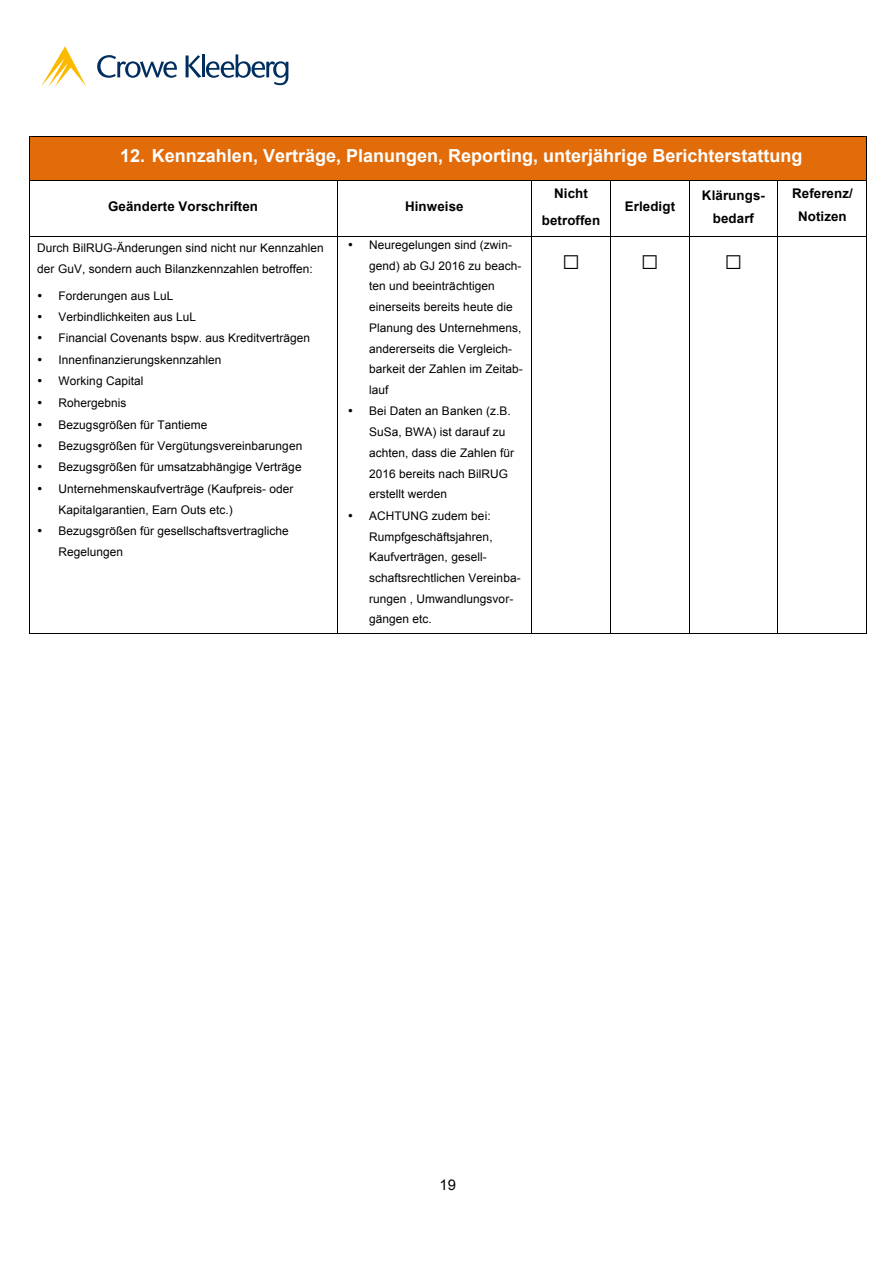
<style>
.page{position:relative;width:893px;height:1263px;background:#fff}
.page>*{position:absolute;margin:0;border:0;box-sizing:border-box;transform-origin:0 0}
.t1{font:29.85px "Arial";color:#000}
.t2{font:700 18px "Arial";color:#fff}
.t3{font:14.7px "Arial";color:#000}
.t4{font:700 13.35px/23.1px "Arial";letter-spacing:.01em;color:#000;text-align:center}
.t5{font:11.85px/20.7px "Arial";letter-spacing:.005em;color:#000}
</style>
<div class="page">
<div style="left:30px;top:137px;width:836px;height:43px;background:#e36c0a"></div>
<hr style="left:29px;top:136px;width:837px;height:1px;background:#000">
<hr style="left:29px;top:137px;width:1px;height:43px;background:#000">
<hr style="left:866px;top:137px;width:1px;height:43px;background:#000">
<hr style="left:29px;top:180px;width:308px;height:1px;background:#000">
<hr style="left:337px;top:180px;width:194px;height:1px;background:#000">
<hr style="left:532px;top:180px;width:78px;height:1px;background:#000">
<hr style="left:611px;top:180px;width:78px;height:1px;background:#000">
<hr style="left:690px;top:180px;width:88px;height:1px;background:#000">
<hr style="left:778px;top:180px;width:88px;height:1px;background:#000">
<hr style="left:29px;top:181px;width:1px;height:55px;background:#000">
<hr style="left:337px;top:181px;width:1px;height:55px;background:#000">
<hr style="left:531px;top:181px;width:1px;height:55px;background:#000">
<hr style="left:610px;top:181px;width:1px;height:55px;background:#000">
<hr style="left:689px;top:181px;width:1px;height:55px;background:#000">
<hr style="left:778px;top:181px;width:1px;height:55px;background:#000">
<hr style="left:866px;top:181px;width:1px;height:55px;background:#000">
<hr style="left:29px;top:236px;width:308px;height:1px;background:#000">
<hr style="left:337px;top:236px;width:194px;height:1px;background:#000">
<hr style="left:532px;top:236px;width:78px;height:1px;background:#000">
<hr style="left:611px;top:236px;width:78px;height:1px;background:#000">
<hr style="left:690px;top:236px;width:88px;height:1px;background:#000">
<hr style="left:778px;top:236px;width:88px;height:1px;background:#000">
<hr style="left:29px;top:237px;width:1px;height:396px;background:#000">
<hr style="left:29px;top:633px;width:308px;height:1px;background:#000">
<hr style="left:337px;top:237px;width:1px;height:396px;background:#000">
<hr style="left:337px;top:633px;width:194px;height:1px;background:#000">
<hr style="left:531px;top:237px;width:1px;height:396px;background:#000">
<hr style="left:532px;top:633px;width:78px;height:1px;background:#000">
<hr style="left:610px;top:237px;width:1px;height:396px;background:#000">
<hr style="left:611px;top:633px;width:78px;height:1px;background:#000">
<hr style="left:689px;top:237px;width:1px;height:396px;background:#000">
<hr style="left:690px;top:633px;width:88px;height:1px;background:#000">
<hr style="left:778px;top:237px;width:1px;height:396px;background:#000">
<hr style="left:778px;top:633px;width:88px;height:1px;background:#000">
<hr style="left:866px;top:237px;width:1px;height:396px;background:#000">
<svg style="left:97px;top:55px;width:80px;height:23px"></svg>
<svg style="left:41px;top:47px;width:45px;height:39px"></svg>
<svg style="left:186px;top:54px;width:102px;height:31px"></svg>
<h2 class="t2" style="left:120px;top:143px;width:684px">12. Kennzahlen, Verträge, Planungen, Reporting, unterjährige Berichterstattung</h2>
<p class="t4" style="left:108px;top:196px;width:151px">Geänderte Vorschriften</p>
<p class="t4" style="left:405px;top:196px;width:60px">Hinweise</p>
<p class="t4" style="left:625px;top:196px;width:52px">Erledigt</p>
<p class="t4" style="left:702px;top:184px;width:64px">Klärungs&shy;bedarf</p>
<p class="t4" style="left:792px;top:182px;width:62px">Referenz/<br>Notizen</p>
<p class="t4" style="left:542px;top:179px;width:60px;line-height:27.8px">Nicht betroffen</p>
<p class="t5" style="left:37px;top:238px;width:288px">Durch BilRUG-Änderungen sind nicht nur Kennzahlen der GuV, sondern auch Bilanzkennzahlen betroffen:</p>
<p class="t5" style="left:37px;top:285px;width:138px">• Forderungen aus LuL</p>
<p class="t5" style="left:37px;top:306px;width:160px">• Verbindlichkeiten aus LuL</p>
<p class="t5" style="left:37px;top:328px;width:274px">• Financial Covenants bspw. aus Kreditverträgen</p>
<p class="t5" style="left:37px;top:349px;width:186px">• Innenfinanzierungskennzahlen</p>
<p class="t5" style="left:37px;top:371px;width:108px">• Working Capital</p>
<p class="t5" style="left:37px;top:392px;width:91px">• Rohergebnis</p>
<p class="t5" style="left:37px;top:414px;width:172px">• Bezugsgrößen für Tantieme</p>
<p class="t5" style="left:37px;top:435px;width:266px">• Bezugsgrößen für Vergütungsvereinbarungen</p>
<p class="t5" style="left:37px;top:457px;width:266px">• Bezugsgrößen für umsatzabhängige Verträge</p>
<p class="t5" style="left:59px;top:478px;width:236px;text-indent:-21px">• Unternehmenskaufverträge (Kaufpreis- oder<br>Kapitalgarantien, Earn Outs etc.)</p>
<p class="t5" style="left:59px;top:521px;width:232px;text-indent:-21px">• Bezugsgrößen für gesellschaftsvertragliche<br>Regelungen</p>
<p class="t5" style="left:369px;top:234px;width:155px;text-indent:-21px">• Neuregelungen sind (zwin&shy;gend) ab GJ 2016 zu beach&shy;ten und beeinträchtigen einerseits bereits heute die<br>Planung des Unternehmens, andererseits die Vergleich&shy;barkeit der Zahlen im Zeitab&shy;lauf</p>
<p class="t5" style="left:369px;top:401px;width:146px;text-indent:-21px">• Bei Daten an Banken (z.B.<br>SuSa, BWA) ist darauf zu achten, dass die Zahlen für<br>2016 bereits nach BilRUG erstellt werden</p>
<p class="t5" style="left:369px;top:505px;width:153px;text-indent:-21px">• ACHTUNG zudem bei:<br>Rumpfgeschäftsjahren,<br>Kaufverträgen, gesell&shy;schaftsrechtlichen Vereinba&shy;rungen , Umwandlungsvor&shy;gängen etc.</p>
<h1 class="t1" style="left:562px;top:239px;width:98px">□ □</h1>
<h1 class="t1" style="left:724px;top:239px;width:20px">□</h1>
<p class="t3" style="left:440px;top:1175px;width:18px">19</p>
</div>
